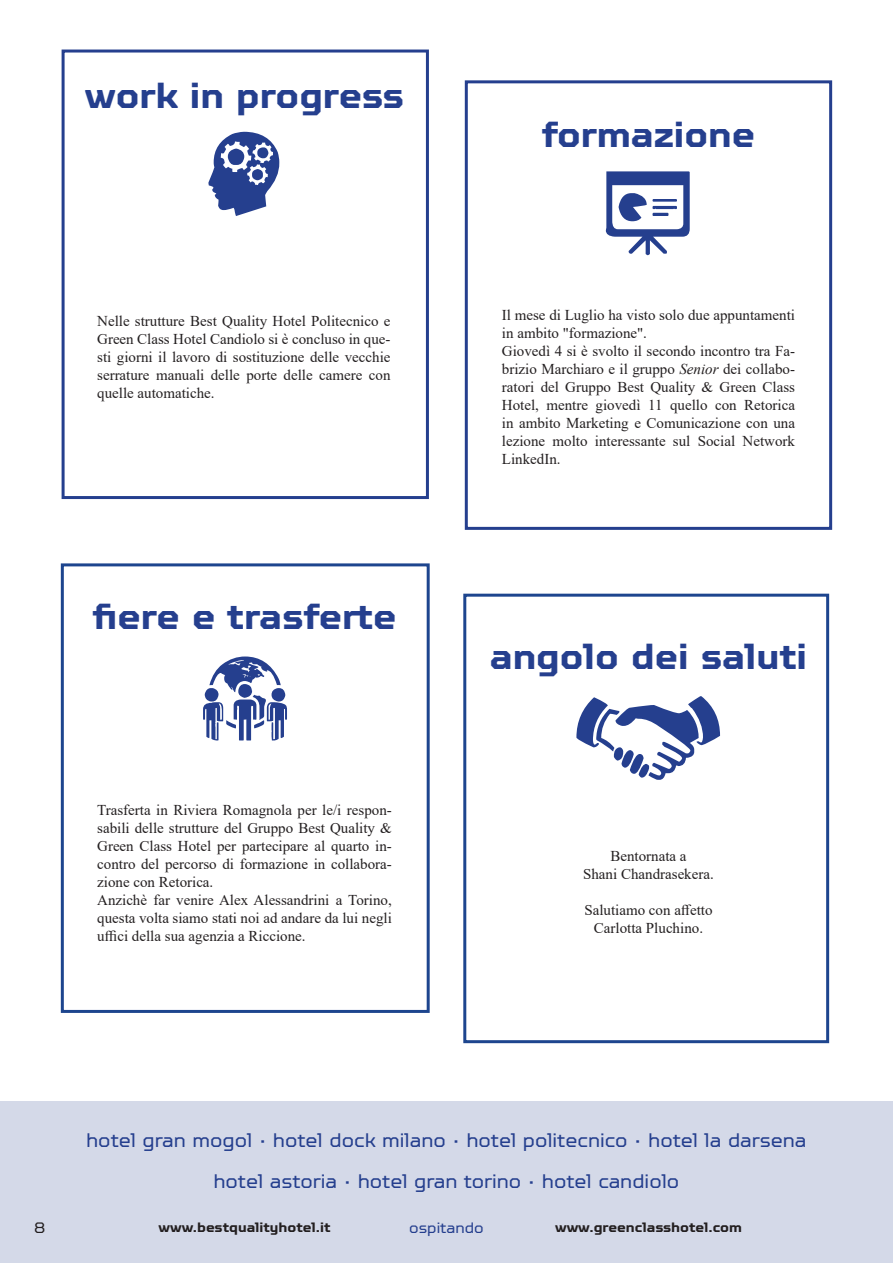
<style>
.page{position:relative;width:893px;height:1263px;background:#fff}
.page>*{position:absolute;margin:0;border:0;box-sizing:border-box;transform-origin:0 0}
.t1{font:120px "Business";color:#253f8e}
.t2{font:700 36px "TT Octosquares Trl";color:#253f8e}
.t3{font:19.5px "TT Octosquares Trl";color:#253f8e}
.t4{font:15px/18px "Times New Roman";color:#231f20;text-align:justify}
.t5{font:15px "TT Octosquares Trl";color:#253f8e}
.t6{font:15px "TT Octosquares Trl";color:#231f20}
.t7{font:700 13.5px "TT Octosquares Trl";color:#231f20}
.s1{font-style:italic}
</style>
<div class="page">
<div style="left:0;top:1102px;width:893px;height:161px;background:#d4d9e8"></div>
<div style="left:62px;top:50px;width:367px;height:449px;border:3px solid #253f8e"></div>
<div style="left:465px;top:80px;width:367px;height:450px;border:3px solid #253f8e"></div>
<div style="left:463px;top:594px;width:366px;height:449px;border:3px solid #1d458e"></div>
<div style="left:61px;top:563px;width:369px;height:450px;border:3px solid #1d458e"></div>
<p class="t2" style="left:85px;top:74px;width:321px">work in progress</p>
<p class="t1" style="left:206px;top:120px;width:79px">c</p>
<p class="t4" style="left:97px;top:311px;width:295px">Nelle strutture Best Quality Hotel Politecnico e Green Class Hotel Candiolo si è concluso in que&shy;sti giorni il lavoro di sostituzione delle vecchie serrature manuali delle porte delle camere con quelle automatiche.</p>
<p class="t2" style="left:93px;top:595px;width:305px">fiere e trasferte</p>
<p class="t1" style="left:200px;top:645px;width:90px">m</p>
<p class="t4" style="left:97px;top:800px;width:296px">Trasferta in Riviera Romagnola per le/i respon&shy;sabili delle strutture del Gruppo Best Quality &amp; Green Class Hotel per partecipare al quarto in&shy;contro del percorso di formazione in collabora&shy;zione con Retorica.</p>
<p class="t4" style="left:97px;top:890px;width:296px">Anzichè far venire Alex Alessandrini a Torino, questa volta siamo stati noi ad andare da lui negli uffici della sua agenzia a Riccione.</p>
<p class="t2" style="left:542px;top:113px;width:215px">formazione</p>
<p class="t1" style="left:603px;top:159px;width:92px">K</p>
<p class="t4" style="left:502px;top:306px;width:295px">Il mese di Luglio ha visto solo due appuntamenti in ambito "formazione".</p>
<p class="t4" style="left:502px;top:342px;width:295px">Giovedì 4 si è svolto il secondo incontro tra Fa&shy;brizio Marchiaro e il gruppo <span class="s1">Senior</span> dei collabo&shy;ratori del Gruppo Best Quality &amp; Green Class Hotel, mentre giovedì 11 quello con Retorica in ambito Marketing e Comunicazione con una lezione molto interessante sul Social Network LinkedIn.</p>
<p class="t2" style="left:490px;top:634px;width:319px">angolo dei saluti</p>
<p class="t1" style="left:574px;top:684px;width:150px">X</p>
<p class="t4" style="left:610px;top:846px;width:78px">Bentornata a</p>
<p class="t4" style="left:583px;top:864px;width:132px">Shani Chandrasekera.</p>
<p class="t4" style="left:584px;top:900px;width:130px">Salutiamo con affetto</p>
<p class="t4" style="left:594px;top:918px;width:111px">Carlotta Pluchino.</p>
<p class="t3" style="left:86px;top:1129px;width:722px">hotel gran mogol • hotel dock milano • hotel politecnico • hotel la darsena</p>
<p class="t3" style="left:213px;top:1169px;width:467px">hotel astoria • hotel gran torino • hotel candiolo</p>
<p class="t6" style="left:34px;top:1219px;width:13px">8</p>
<p class="t7" style="left:158px;top:1219px;width:174px">www.bestqualityhotel.it</p>
<p class="t5" style="left:409px;top:1219px;width:76px">ospitando</p>
<p class="t7" style="left:555px;top:1219px;width:188px">www.greenclasshotel.com</p>
</div>
